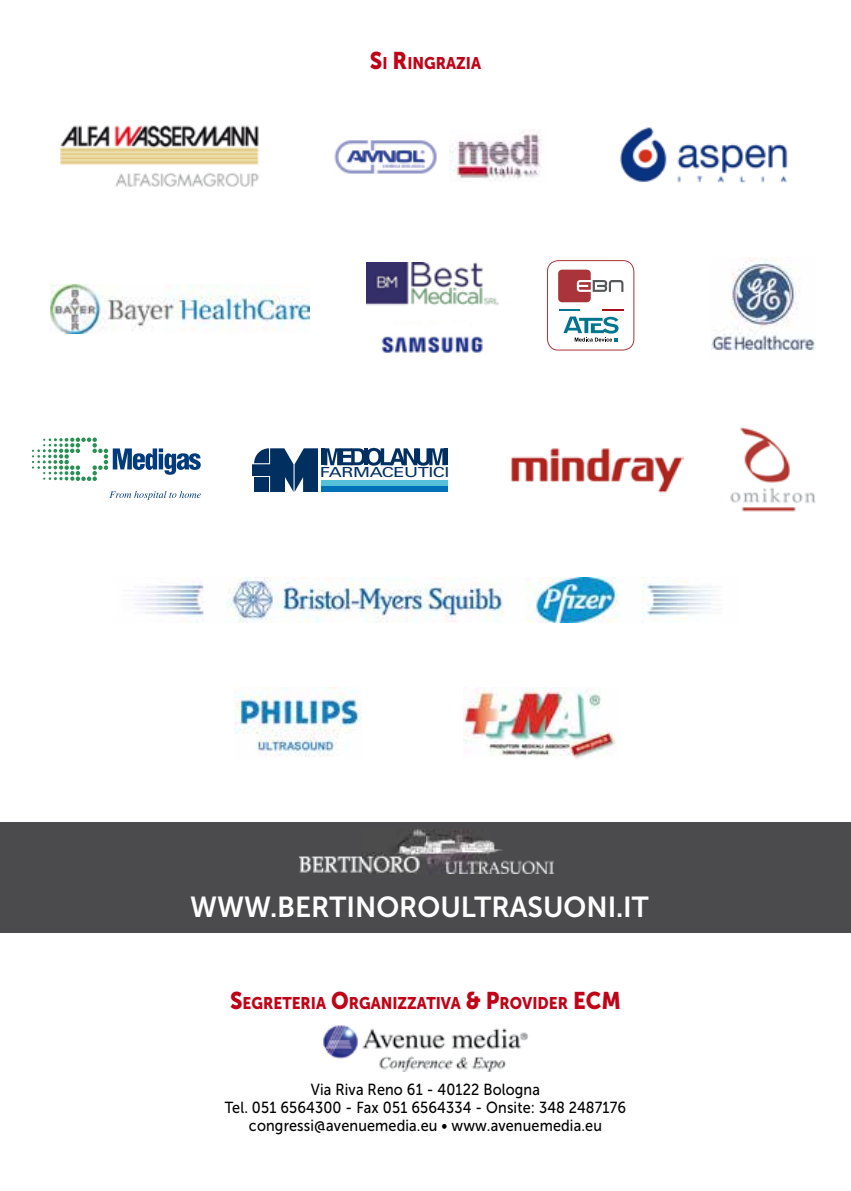
<style>
.page{position:relative;width:851px;height:1191px;background:#fff}
.page>*{position:absolute;margin:0;border:0;box-sizing:border-box;transform-origin:0 0}
.t1{font:28.8px "Museo Sans 700";color:#fff}
.t2{font:16.8px "Museo Sans 900";color:#c00418;scale:.9 1}
.t3{font:16px/18px "Museo Sans 500";letter-spacing:.01em;color:#000;text-align:center;scale:.9 1}
.t4{font:13.8px "Univers LT Std";letter-spacing:-.025em;color:#002f60;scale:1.3 1}
.s1{font-size:24px}
</style>
<div class="page">
<img style="left:323px;top:1025px;width:205px;height:46px">
<div style="left:0;top:822px;width:850px;height:110px;background:#4b4b4d"></div>
<img style="left:299px;top:829px;width:254px;height:44px">
<img style="left:60px;top:125px;width:199px;height:62px">
<img style="left:620px;top:127px;width:168px;height:56px">
<img style="left:449px;top:129px;width:93px;height:51px">
<img style="left:334px;top:140px;width:103px;height:34px">
<img style="left:50px;top:285px;width:260px;height:49px">
<img style="left:711px;top:257px;width:104px;height:93px">
<img style="left:366px;top:262px;width:133px;height:91px">
<div style="left:547px;top:260px;width:87px;height:90px;border:1px solid #a93439;border-radius:11px"></div>
<div style="left:558px;top:270px;width:32px;height:32px;background:#a93439;border-radius:4px"></div>
<svg style="left:576px;top:280px;width:47px;height:12px"></svg>
<svg style="left:563px;top:316px;width:56px;height:26px"></svg>
<hr style="left:558px;top:308px;width:22px;height:2px;background:#00758d">
<hr style="left:602px;top:308px;width:21px;height:2px;background:#a8111c">
<img style="left:134px;top:578px;width:579px;height:45px">
<svg style="left:109px;top:491px;width:92px;height:9px"></svg>
<svg style="left:32px;top:437px;width:169px;height:44px"></svg>
<div style="left:321px;top:480px;width:127px;height:6px;background:#56c0d9"></div>
<div style="left:321px;top:486px;width:127px;height:6px;background:#0071b9"></div>
<svg style="left:252px;top:448px;width:66px;height:44px"></svg>
<hr style="left:321px;top:448px;width:4px;height:17px;background:#002f60">
<svg style="left:324px;top:448px;width:121px;height:18px"></svg>
<hr style="left:444px;top:448px;width:4px;height:17px;background:#002f60">
<img style="left:511px;top:448px;width:172px;height:45px">
<img style="left:730px;top:427px;width:86px;height:85px">
<img style="left:463px;top:688px;width:153px;height:71px">
<img style="left:235px;top:688px;width:126px;height:69px">
<p class="t2" style="left:370px;top:54px;width:125px"><span class="s1">S</span>I <span class="s1">R</span>INGRAZIA</p>
<p class="t4" style="left:320px;top:464px;width:101px">FARMACEUTICI</p>
<h1 class="t1" style="left:190px;top:891px;width:460px">WWW.BERTINOROULTRASUONI.IT</h1>
<p class="t2" style="left:230px;top:993px;width:435px"><span class="s1">S</span>EGRETERIA <span class="s1">O</span>RGANIZZATIVA <span class="s1">&amp; P</span>ROVIDER <span class="s1">ECM</span></p>
<p class="t3" style="left:225px;top:1080px;width:447px">Via Riva Reno 61 - 40122 Bologna<br>Tel. 051 6564300 - Fax 051 6564334 - Onsite: 348 2487176 congressi@avenuemedia.eu • www.avenuemedia.eu</p>
</div>
